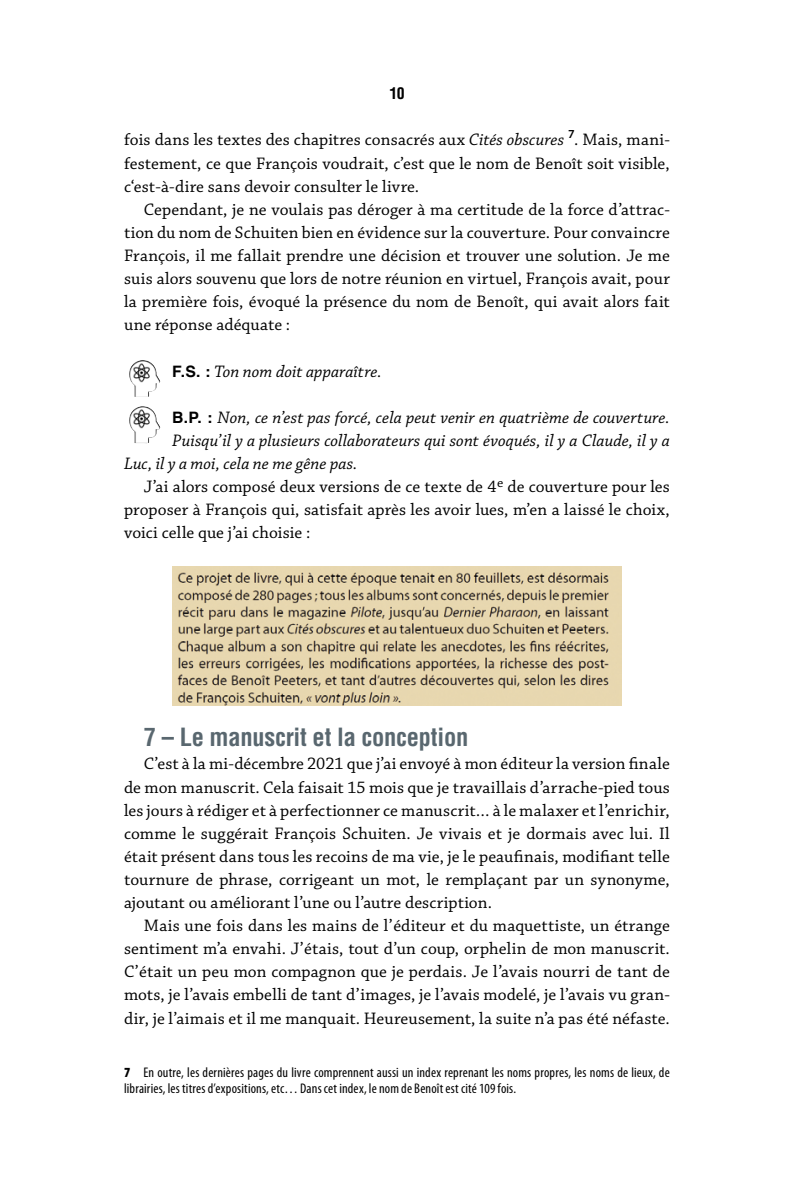
<style>
.page{position:relative;width:794px;height:1191px;background:#fff}
.page>*{position:absolute;margin:0;border:0;box-sizing:border-box;transform-origin:0 0}
.t1{font:700 condensed 24.5px "Helvetica";letter-spacing:-.01em;color:#59676f}
.t2{font:17.5px/23.1px "Chaparral Pro";letter-spacing:.005em;color:#000;text-align:justify}
.t3{font:italic 17.5px "Chaparral Pro";letter-spacing:.005em;color:#000}
.t4{font:700 condensed 15.75px "Helvetica";color:#000}
.t5{font:condensed 14px/15.8px "Myriad Pro";letter-spacing:.01em;color:#000}
.s1{font-style:italic}
.s2{font-family:"Helvetica";font-weight:700;font-style:normal;font-size:15.75px}
.s3{font-weight:900}
</style>
<div class="page">
<img style="left:129px;top:360px;width:31px;height:37px">
<img style="left:129px;top:406px;width:31px;height:37px">
<img style="left:172px;top:567px;width:450px;height:139px">
<p class="t4" style="left:389px;top:84px;width:17px">10</p>
<p class="t2" style="left:124px;top:129px;width:547px">fois dans les textes des chapitres consacrés aux <span class="s1">Cités obscures</span> <sup>7</sup>. Mais, mani&shy;festement, ce que François voudrait, c’est que le nom de Benoît soit visible, c‘est-à-dire sans devoir consulter le livre.</p>
<p class="t2" style="left:124px;top:198px;width:547px;text-indent:20px">Cependant, je ne voulais pas déroger à ma certitude de la force d’attrac&shy;tion du nom de Schuiten bien en évidence sur la couverture. Pour convaincre François, il me fallait prendre une décision et trouver une solution. Je me suis alors souvenu que lors de notre réunion en virtuel, François avait, pour la première fois, évoqué la présence du nom de Benoît, qui avait alors fait une réponse adéquate :</p>
<p class="t3" style="left:172px;top:361px;width:211px"><span class="s2">F.S. :</span> Ton nom doit apparaître.</p>
<p class="t3" style="left:172px;top:407px;width:499px"><span class="s2">B.P. :</span> Non, ce n’est pas forcé, cela peut venir en quatrième de couverture.</p>
<p class="t3" style="left:172px;top:431px;width:499px">Puisqu’il y a plusieurs collaborateurs qui sont évoqués, il y a Claude, il y a</p>
<p class="t3" style="left:124px;top:454px;width:235px">Luc, il y a moi, cela ne me gêne pas.</p>
<p class="t2" style="left:144px;top:476px;width:527px">J’ai alors composé deux versions de ce texte de 4<sup>e</sup> de couverture pour les</p>
<p class="t2" style="left:124px;top:499px;width:547px">proposer à François qui, satisfait après les avoir lues, m’en a laissé le choix,</p>
<p class="t2" style="left:124px;top:522px;width:188px">voici celle que j’ai choisie :</p>
<h1 class="t1" style="left:144px;top:722px;width:326px">7 – Le manuscrit et la conception</h1>
<p class="t2" style="left:124px;top:753px;width:547px;text-indent:20px">C’est à la mi-décembre 2021 que j’ai envoyé à mon éditeur la version finale de mon manuscrit. Cela faisait 15 mois que je travaillais d’arrache-pied tous les jours à rédiger et à perfectionner ce manuscrit… à le malaxer et l’enrichir, comme le suggérait François Schuiten. Je vivais et je dormais avec lui. Il était présent dans tous les recoins de ma vie, je le peaufinais, modifiant telle tournure de phrase, corrigeant un mot, le remplaçant par un synonyme, ajoutant ou améliorant l’une ou l’autre description.</p>
<p class="t2" style="left:124px;top:914px;width:547px;text-indent:20px">Mais une fois dans les mains de l’éditeur et du maquettiste, un étrange sentiment m’a envahi. J’étais, tout d’un coup, orphelin de mon manuscrit.<br>C’était un peu mon compagnon que je perdais. Je l’avais nourri de tant de mots, je l’avais embelli de tant d’images, je l’avais modelé, je l’avais vu gran&shy;dir, je l’aimais et il me manquait. Heureusement, la suite n’a pas été néfaste.</p>
<p class="t5" style="left:124px;top:1064px;width:547px"><span class="s3">7</span> En outre, les dernières pages du livre comprennent aussi un index reprenant les noms propres, les noms de lieux, de librairies, les titres d’expositions, etc… Dans cet index, le nom de Benoît est cité 109 fois.</p>
</div>
